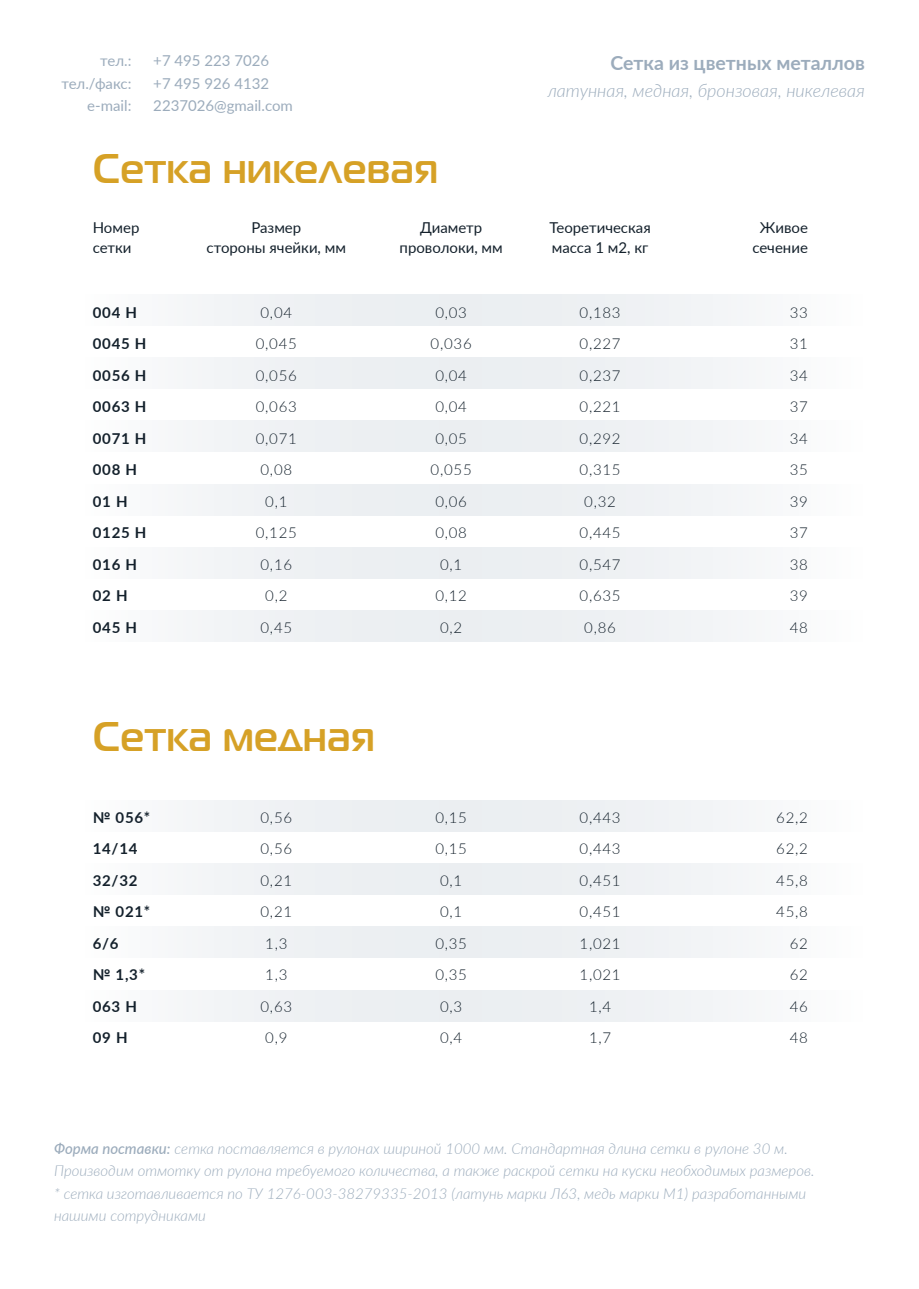
<style>
.page{position:relative;width:919px;height:1289px;background:#fff}
.page>*{position:absolute;margin:0;border:0;box-sizing:border-box;transform-origin:0 0}
.t1{font:700 41.25px "Magistral TT";letter-spacing:.02em;color:#d6a126}
.t2{font:700 19.5px "Lato";color:#9cacbc}
.t3{font:italic 300 18px "Lato";color:#9cacbc}
.t4{font:italic 300 15px/22.5px "Lato";color:#9cacbc}
.t5{font:300 15px/31.5px "Lato";letter-spacing:.05em;color:#14212c;text-align:center}
.t6{font:15px/19.5px "Lato";color:#14212c;text-align:center}
.t7{font:700 15px/31.5px "Lato";letter-spacing:.05em;color:#14212c}
.t8{font:15px/22.5px "Lato";color:#9cacbc;text-align:right}
.s1{font-weight:500}
</style>
<div class="page">
<div style="left:54px;top:484px;width:810px;height:31px;background:linear-gradient(to right,#f3f5f7,#f1f3f5)"></div>
<div style="left:54px;top:294px;width:810px;height:31px;background:linear-gradient(to right,#f3f5f7,#f1f3f5)"></div>
<div style="left:54px;top:610px;width:810px;height:32px;background:linear-gradient(to right,#f3f5f7,#f1f3f5)"></div>
<div style="left:54px;top:420px;width:810px;height:32px;background:linear-gradient(to right,#f3f5f7,#f1f3f5)"></div>
<div style="left:54px;top:547px;width:810px;height:31px;background:linear-gradient(to right,#f3f5f7,#f1f3f5)"></div>
<div style="left:54px;top:357px;width:810px;height:32px;background:linear-gradient(to right,#f3f5f7,#f1f3f5)"></div>
<div style="left:54px;top:989px;width:810px;height:32px;background:linear-gradient(to right,#f3f5f7,#f1f3f5)"></div>
<div style="left:54px;top:863px;width:810px;height:32px;background:linear-gradient(to right,#f3f5f7,#f1f3f5)"></div>
<div style="left:54px;top:800px;width:810px;height:31px;background:linear-gradient(to right,#f3f5f7,#f1f3f5)"></div>
<div style="left:54px;top:926px;width:810px;height:32px;background:linear-gradient(to right,#f3f5f7,#f1f3f5)"></div>
<p class="t8" style="left:61px;top:49px;width:72px">тел.: тел./факс: e-mail:</p>
<p class="t8" style="left:153px;top:49px;width:141px;text-align:left">+7 495 223 7026<br>+7 495 926 4132<br>2237026@gmail.com</p>
<h1 class="t1" style="left:93px;top:142px;width:346px">Сетка никелевая</h1>
<h2 class="t2" style="left:610px;top:48px;width:256px">Сетка из цветных металлов</h2>
<p class="t3" style="left:547px;top:78px;width:319px">латунная, медная, бронзовая, никелевая</p>
<p class="t6" style="left:93px;top:217px;width:48px;text-align:left">Номер сетки</p>
<p class="t6" style="left:399px;top:217px;width:105px">Диаметр проволоки, мм</p>
<p class="t6" style="left:549px;top:217px;width:103px;text-align:left">Теоретическая масса 1 м2, кг</p>
<p class="t6" style="left:752px;top:217px;width:57px">Живое сечение</p>
<p class="t6" style="left:206px;top:217px;width:141px">Размер<br>стороны ячейки, мм</p>
<p class="t7" style="left:93px;top:296px;width:55px">004 Н<br>0045 Н<br>0056 Н<br>0063 Н<br>0071 Н<br>008 Н<br>01 Н<br>0125 Н<br>016 Н<br>02 Н<br>045 Н</p>
<p class="t5" style="left:256px;top:296px;width:43px">0,04<br>0,045<br>0,056<br>0,063<br>0,071<br>0,08<br>0,1<br>0,125<br>0,16<br>0,2<br>0,45</p>
<p class="t5" style="left:430px;top:296px;width:43px">0,03<br>0,036<br>0,04<br>0,04<br>0,05<br>0,055<br>0,06<br>0,08<br>0,1<br>0,12<br>0,2</p>
<p class="t5" style="left:579px;top:296px;width:43px">0,183<br>0,227<br>0,237<br>0,221<br>0,292<br>0,315<br>0,32<br>0,445<br>0,547<br>0,635<br>0,86</p>
<p class="t5" style="left:789px;top:296px;width:20px;text-align:justify">33<br>31<br>34<br>37<br>34<br>35<br>39<br>37<br>38<br>39<br>48</p>
<h1 class="t1" style="left:93px;top:710px;width:283px">Сетка медная</h1>
<p class="t7" style="left:93px;top:800px;width:59px">№ 056*<br>14/14<br>32/32 № 021*<br>6/6<br>№ 1,3*<br>063 Н<br>09 Н</p>
<p class="t5" style="left:260px;top:800px;width:33px">0,56<br>0,56<br>0,21<br>0,21<br>1,3<br>1,3<br>0,63<br>0,9</p>
<p class="t5" style="left:435px;top:800px;width:33px">0,15<br>0,15<br>0,1<br>0,1<br>0,35<br>0,35<br>0,3<br>0,4</p>
<p class="t5" style="left:579px;top:800px;width:43px">0,443<br>0,443<br>0,451<br>0,451<br>1,021<br>1,021<br>1,4<br>1,7</p>
<p class="t5" style="left:776px;top:800px;width:33px;text-align:right">62,2<br>62,2<br>45,8<br>45,8<br>62<br>62<br>46<br>48</p>
<p class="t4" style="left:54px;top:1136px;width:762px"><span class="s1">Форма поставки:</span> сетка поставляется в рулонах шириной 1000 мм. Стандартная длина сетки в рулоне 30 м.<br>Производим отмотку от рулона требуемого количества, а также раскрой сетки на куски необходимых размеров. * сетка изготавливается по ТУ 1276-003-38279335-2013 (латунь марки Л63, медь марки М1) разработанными нашими сотрудниками</p>
</div>
